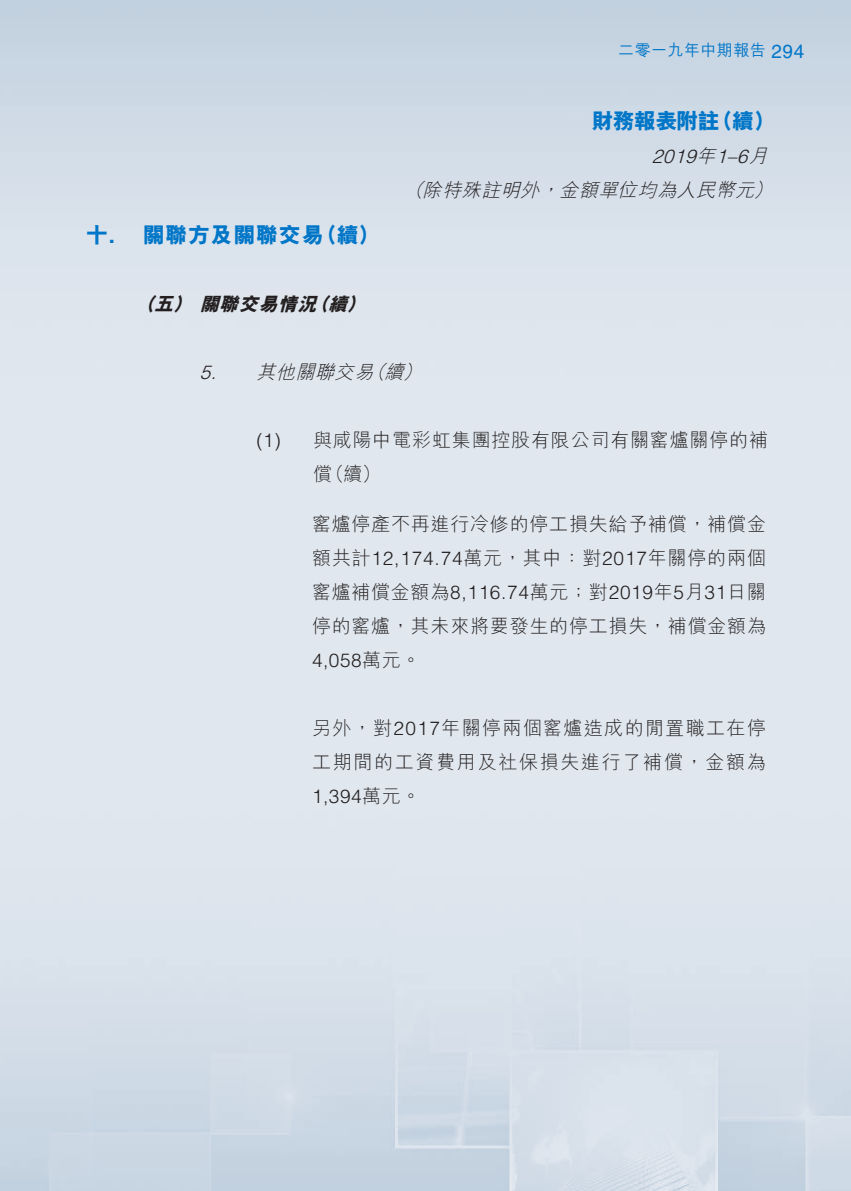
<style>
.page{position:relative;width:851px;height:1191px;background:#fff}
.page>*{position:absolute;margin:0;border:0;box-sizing:border-box;transform-origin:0 0}
.t1{font:800 22px "M Hei HK";letter-spacing:.03em;color:#0076c8}
.t2{font:300 19px/34px "M Hei HK";letter-spacing:.04em;color:#231f20;text-align:justify}
.t3{font:300 19px/34px "M Hei HK";letter-spacing:.09em;color:#231f20}
.t4{font:italic 300 19px "M Hei HK";color:#231f20}
.t5{font:300 19px "Helvetica LT Std";letter-spacing:.03em;color:#231f20}
.t6{font:italic 800 19px "M Hei HK";color:#231f20}
.t7{font:italic 300 19px "Helvetica LT Std";color:#231f20}
.t8{font:19px "Helvetica LT Std";color:#0076c8}
.t9{font:500 16px "M Hei HK";letter-spacing:.03em;color:#0076c8}
.s1{font-family:"Helvetica LT Std";font-weight:700}
.s2{font-family:"M Hei HK"}
.s3{font-family:"Helvetica LT Std"}
</style>
<div class="page">
<p class="t1" style="left:86px;top:223px;width:30px">十<span class="s1">.</span></p>
<p class="t9" style="left:618px;top:39px;width:149px">二零一九年中期報告</p>
<p class="t8" style="left:771px;top:40px;width:34px">294</p>
<p class="t1" style="left:711px;top:110px;width:65px">（續(</p>
<p class="t1" style="left:591px;top:110px;width:130px">財務報表附註</p>
<p class="t7" style="left:715px;top:145px;width:58px"><span class="s2">月</span>6–1</p>
<p class="t4" style="left:696px;top:147px;width:26px">年</p>
<p class="t7" style="left:651px;top:145px;width:52px">2019</p>
<p class="t1" style="left:316px;top:223px;width:65px">（續(</p>
<p class="t1" style="left:143px;top:223px;width:182px">關聯方及關聯交易</p>
<p class="t6" style="left:136px;top:294px;width:25px">（</p>
<p class="t6" style="left:172px;top:294px;width:181px">）關聯交易情況續</p>
<p class="t6" style="left:310px;top:294px;width:25px">（</p>
<p class="t6" style="left:346px;top:294px;width:25px">(</p>
<p class="t6" style="left:154px;top:294px;width:25px">五</p>
<p class="t4" style="left:404px;top:180px;width:26px">（</p>
<p class="t4" style="left:753px;top:180px;width:26px">(</p>
<p class="t4" style="left:559px;top:180px;width:201px">金額單位均為人民幣元</p>
<p class="t4" style="left:422px;top:180px;width:123px">除特殊註明外</p>
<p class="t4" style="left:539px;top:180px;width:26px">，</p>
<p class="t7" style="left:200px;top:360px;width:24px">5.</p>
<p class="t4" style="left:256px;top:362px;width:154px">其他關聯交易續</p>
<p class="t4" style="left:366px;top:362px;width:26px">（</p>
<p class="t4" style="left:402px;top:362px;width:26px">(</p>
<p class="t5" style="left:256px;top:428px;width:26px">1( )</p>
<p class="t2" style="left:313px;top:422px;width:456px">與咸陽中電彩虹集團控股有限公司有關窰爐關停的補</p>
<p class="t2" style="left:325px;top:456px;width:57px">（續(</p>
<p class="t2" style="left:313px;top:456px;width:20px">償</p>
<p class="t2" style="left:312px;top:506px;width:455px">窰爐停產不再進行冷修的停工損失給予補償，補償金額共計<span class="s3">12,174.74</span>萬元，其中：對<span class="s3">2017</span>年關停的兩個窰爐補償金額為<span class="s3">8,116.74</span>萬元；對<span class="s3">2019</span>年 月<span class="s3">5 31</span>日關停的窰爐，其未來將要發生的停工損失，補償金額為</p>
<p class="t5" style="left:312px;top:648px;width:110px">4,058<span class="s2">萬元。</span></p>
<p class="t3" style="left:312px;top:710px;width:455px">另外，對<span class="s3">2017</span>年關停兩個窰爐造成的閒置職工在停工期間的工資費用及社保損失進行了補償，金額為</p>
<p class="t5" style="left:312px;top:784px;width:110px">1,394<span class="s2">萬元。</span></p>
</div>
